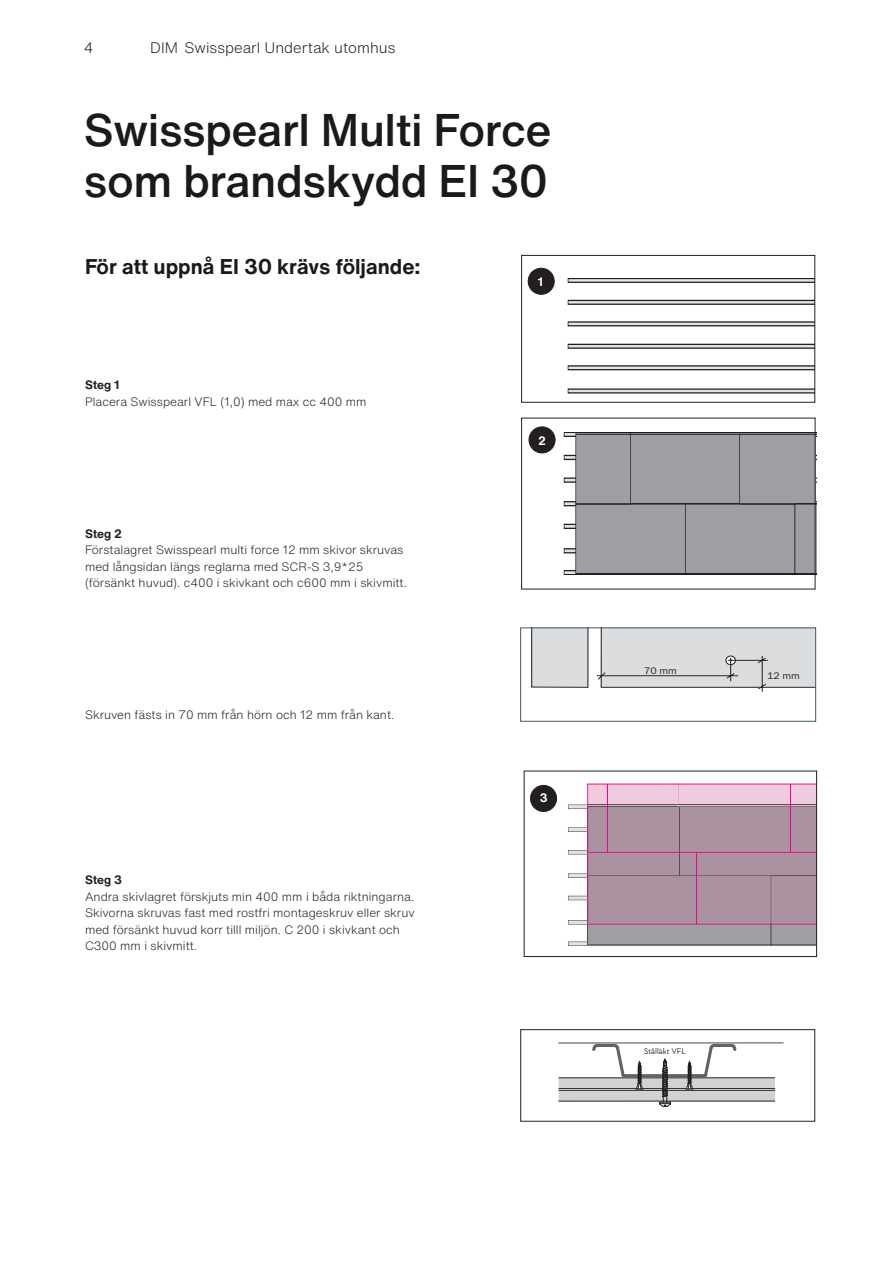
<style>
.page{position:relative;width:893px;height:1263px;background:#fff}
.page>*{position:absolute;margin:0;border:0;box-sizing:border-box;transform-origin:0 0}
.t1{font:500 45px/51px "Helvetica Now Text";letter-spacing:-.01em;color:#1a1a19}
.t2{font:700 21px "Helvetica Now Text";color:#1a1a19}
.t3{font:300 15px "Helvetica Now Text";color:#231f20}
.t4{font:300 12px/16.5px "Helvetica Now Text";color:#231f20}
.t5{font:700 12px "Helvetica Now Text";color:#231f20}
.t6{font:700 12px "Helvetica Now Text";color:#fff}
.t7{font:9.9px "Franklin Gothic";color:#231f20;scale:1.09 1}
.t8{font:8.4px "Neutraface 2 Text";color:#231f20}
</style>
<div class="page">
<div style="left:666px;top:1077px;width:109px;height:12px;background:#d1d2d4;border:1px solid #231f20"></div>
<hr style="left:558px;top:1042px;width:225px;height:2px;background:#717275">
<div style="left:558px;top:1077px;width:106px;height:12px;background:#d1d2d4;border:1px solid #231f20"></div>
<div style="left:554px;top:1090px;width:221px;height:11px;background:#d1d2d4;border:1px solid #231f20"></div>
<div style="left:538px;top:1070px;width:20px;height:33px;background:#fff"></div>
<svg style="left:592px;top:1044px;width:145px;height:63px"></svg>
<div style="left:520px;top:1029px;width:295px;height:92px;border:1px solid #231f20"></div>
<div style="left:528px;top:268px;width:26px;height:26px;background:#231f20;border-radius:50%"></div>
<div style="left:528px;top:268px;width:26px;height:27px;border:1px solid #231f20;border-radius:50%"></div>
<svg style="left:568px;top:300px;width:245px;height:4px"></svg>
<svg style="left:568px;top:322px;width:245px;height:4px"></svg>
<svg style="left:568px;top:344px;width:245px;height:4px"></svg>
<svg style="left:568px;top:366px;width:245px;height:4px"></svg>
<svg style="left:568px;top:389px;width:245px;height:4px"></svg>
<svg style="left:568px;top:278px;width:245px;height:4px"></svg>
<div style="left:521px;top:255px;width:294px;height:147px;border:1px solid #231f20"></div>
<div style="left:529px;top:427px;width:26px;height:26px;background:#231f20;border-radius:50%"></div>
<div style="left:529px;top:427px;width:26px;height:26px;border:1px solid #231f20;border-radius:50%"></div>
<div style="left:530px;top:785px;width:27px;height:26px;background:#231f20;border-radius:50%"></div>
<div style="left:530px;top:785px;width:27px;height:27px;border:1px solid #231f20;border-radius:50%"></div>
<svg style="left:568px;top:783px;width:247px;height:163px;background:#b59fac"></svg>
<hr style="left:588px;top:852px;width:229px;height:1px;background:#ed028c">
<hr style="left:587px;top:924px;width:230px;height:1px;background:#ed028c">
<hr style="left:587px;top:784px;width:230px;height:1px;background:#ed028c">
<hr style="left:587px;top:784px;width:1px;height:140px;background:#ed028c">
<hr style="left:696px;top:852px;width:1px;height:72px;background:#ed028c">
<hr style="left:790px;top:784px;width:1px;height:69px;background:#ed028c">
<hr style="left:607px;top:784px;width:1px;height:69px;background:#ed028c">
<div style="left:524px;top:771px;width:293px;height:186px;border:1px solid #231f20"></div>
<svg style="left:564px;top:432px;width:252px;height:143px;background:#9c9ea1"></svg>
<svg style="left:531px;top:630px;width:58px;height:58px;background:#d2d3d5"></svg>
<svg style="left:596px;top:630px;width:218px;height:62px;background:#d7d8d9"></svg>
<p class="t3" style="left:84px;top:38px;width:11px">4</p>
<p class="t3" style="left:150px;top:38px;width:247px">DIM Swisspearl Undertak utomhus</p>
<h1 class="t1" style="left:84px;top:105px;width:469px">Swisspearl Multi Force som brandskydd EI 30</h1>
<h2 class="t2" style="left:85px;top:252px;width:337px">För att uppnå EI 30 krävs följande:</h2>
<p class="t5" style="left:85px;top:377px;width:36px">Steg 1</p>
<p class="t4" style="left:85px;top:393px;width:283px">Placera Swisspearl VFL (1,0) med max cc 400 mm</p>
<p class="t5" style="left:85px;top:525px;width:39px">Steg 2</p>
<p class="t4" style="left:85px;top:541px;width:323px">Förstalagret Swisspearl multi force 12 mm skivor skruvas med långsidan längs reglarna med SCR-S 3,9*25 (försänkt huvud). c400 i skivkant och c600 mm i skivmitt.</p>
<p class="t4" style="left:85px;top:706px;width:311px">Skruven fästs in 70 mm från hörn och 12 mm från kant.</p>
<p class="t5" style="left:85px;top:872px;width:39px">Steg 3</p>
<p class="t4" style="left:85px;top:888px;width:331px">Andra skivlagret förskjuts min 400 mm i båda riktningarna.<br>Skivorna skruvas fast med rostfri montageskruv eller skruv med försänkt huvud korr tilll miljön. C 200 i skivkant och C300 mm i skivmitt.</p>
<p class="t6" style="left:538px;top:274px;width:7px">1</p>
<p class="t6" style="left:538px;top:432px;width:9px">2</p>
<p class="t6" style="left:540px;top:790px;width:9px">3</p>
<p class="t7" style="left:644px;top:665px;width:32px">70 mm</p>
<p class="t7" style="left:767px;top:669px;width:32px">12 mm</p>
<p class="t8" style="left:644px;top:1046px;width:43px">Stålläkt VFL</p>
</div>
